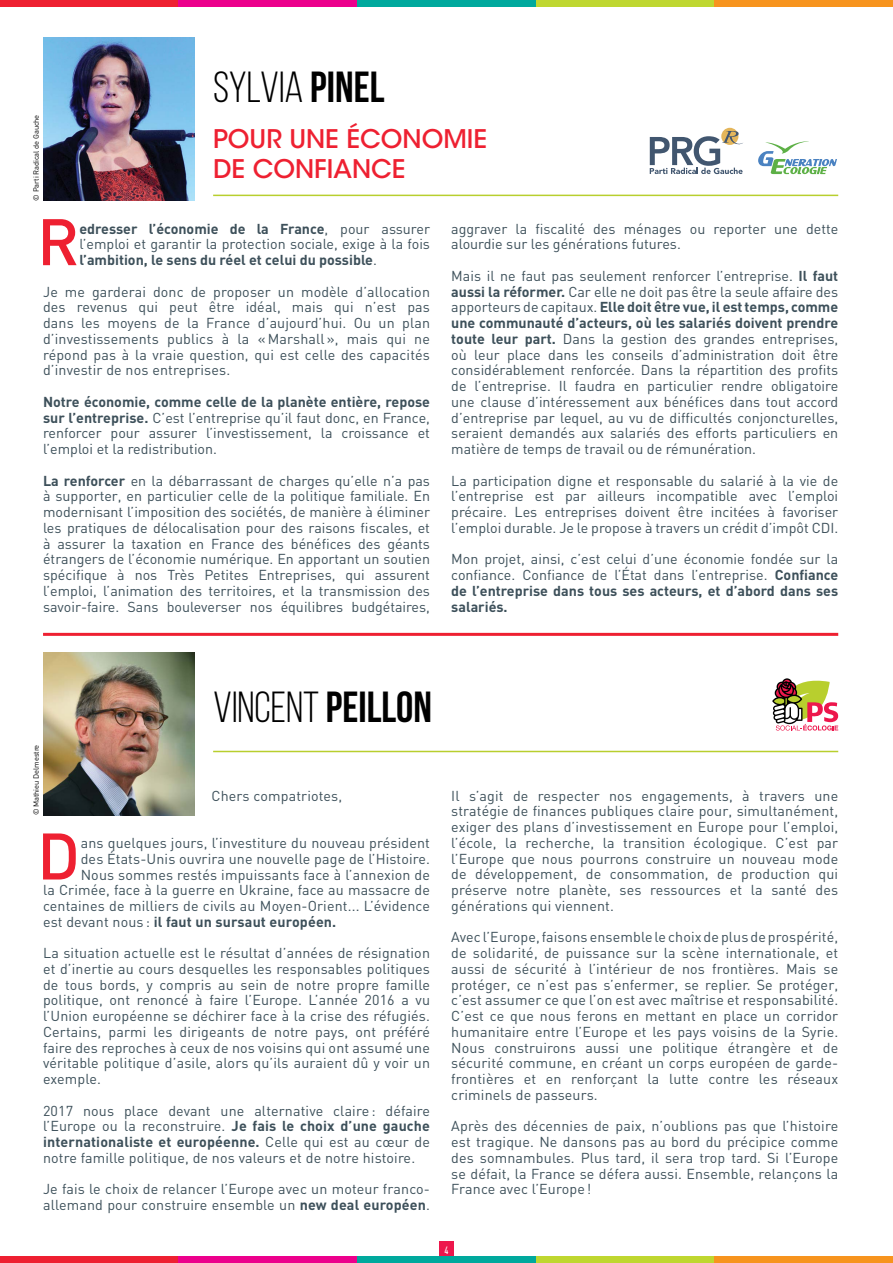
<style>
.page{position:relative;width:893px;height:1263px;background:#fff}
.page>*{position:absolute;margin:0;border:0;box-sizing:border-box;transform-origin:0 0}
.t1{font:500 64.65px "DIN";color:#ee2031}
.t2{font:43.5px "Bebas Neue";color:#000}
.t3{font:25.5px/30px "ITC Avant Garde MM 445 750";color:#ee2031}
.t4{font:14.25px/15.8px "DIN";letter-spacing:.01em;color:#3d505a;text-align:justify}
.t5{font:700 14.25px/15.8px "DIN";color:#3d505a;text-align:justify}
.t6{font:500 10.5px "DIN Cond";color:#fff}
.t7{font:7.5px "DIN";letter-spacing:-.01em;color:#000}
.s1{font-weight:700}
.s2{font-weight:400}
</style>
<div class="page">
<div style="left:439px;top:1242px;width:15px;height:21px;background:#ed174c"></div>
<img style="left:43px;top:38px;width:152px;height:163px">
<div style="left:721px;top:128px;width:17px;height:17px;background:#e4b65b;border-radius:50%"></div>
<svg style="left:650px;top:131px;width:93px;height:43px"></svg>
<svg style="left:758px;top:141px;width:79px;height:33px"></svg>
<div style="left:0;top:0;width:179px;height:6px;background:#ee2031"></div>
<div style="left:179px;top:0;width:178px;height:6px;background:#ec008c"></div>
<div style="left:357px;top:0;width:179px;height:6px;background:#00a99d"></div>
<div style="left:536px;top:0;width:178px;height:6px;background:#bfd730"></div>
<div style="left:714px;top:0;width:179px;height:6px;background:#f7941e"></div>
<div style="left:0;top:1256px;width:179px;height:7px;background:#ee2031"></div>
<div style="left:179px;top:1256px;width:178px;height:7px;background:#ec008c"></div>
<div style="left:536px;top:1256px;width:178px;height:7px;background:#bfd730"></div>
<div style="left:714px;top:1256px;width:179px;height:7px;background:#f7941e"></div>
<div style="left:357px;top:1256px;width:179px;height:7px;background:#00a99d"></div>
<hr style="left:43px;top:633px;width:795px;height:3px;background:#ee2031">
<hr style="left:213px;top:751px;width:625px;height:1px;background:#b8cf2e">
<svg style="left:772px;top:678px;width:66px;height:52px"></svg>
<img style="left:43px;top:652px;width:152px;height:163px">
<hr style="left:213px;top:195px;width:625px;height:1px;background:#b8cf2e">
<p class="t7" style="left:31px;top:201px;width:87px;rotate:-90deg">© Parti Radical de Gauche</p>
<h2 class="t2" style="left:213px;top:63px;width:173px">SYLVIA <span class="s1">PINEL</span></h2>
<h3 class="t3" style="left:213px;top:125px;width:34px">POUR</h3>
<h3 class="t3" style="left:213px;top:125px;width:276px;text-indent:76px">UNE ÉCONOMIE<br>DE CONFIANCE</h3>
<h1 class="t1" style="left:37px;top:200px;width:44px">R</h1>
<p class="t5" style="left:79px;top:220px;width:352px">edresser l’économie de la France<span class="s2">, pour assurer l’emploi et garantir la protection sociale, exige à la fois </span>l’ambition, le sens du réel et celui du possible<span class="s2">.</span></p>
<p class="t4" style="left:43px;top:283px;width:388px">Je me garderai donc de proposer un modèle d’allocation des revenus qui peut être idéal, mais qui n’est pas dans les moyens de la France d’aujourd’hui. Ou un plan d’investissements publics à la « Marshall », mais qui ne répond pas à la vraie question, qui est celle des capacités d’investir de nos entreprises.</p>
<p class="t4" style="left:43px;top:394px;width:388px"><span class="s1">Notre économie, comme celle de la planète entière, repose sur l’entreprise.</span> C’est l’entreprise qu’il faut donc, en France, renforcer pour assurer l’investissement, la croissance et l’emploi et la redistribution.</p>
<p class="t4" style="left:43px;top:472px;width:388px"><span class="s1">La renforcer</span> en la débarrassant de charges qu’elle n’a pas à supporter, en particulier celle de la politique familiale. En modernisant l’imposition des sociétés, de manière à éliminer les pratiques de délocalisation pour des raisons fiscales, et à assurer la taxation en France des bénéfices des géants étrangers de l’économie numérique. En apportant un soutien spécifique à nos Très Petites Entreprises, qui assurent l’emploi, l’animation des territoires, et la transmission des savoir-faire. Sans bouleverser nos équilibres budgétaires,</p>
<p class="t4" style="left:451px;top:220px;width:388px">aggraver la fiscalité des ménages ou reporter une dette alourdie sur les générations futures.</p>
<p class="t4" style="left:451px;top:268px;width:388px">Mais il ne faut pas seulement renforcer l’entreprise. <span class="s1">Il faut aussi la réformer.</span> Car elle ne doit pas être la seule affaire des apporteurs de capitaux. <span class="s1">Elle doit être vue, il est temps, comme une communauté d’acteurs, où les salariés doivent prendre toute leur part.</span> Dans la gestion des grandes entreprises, où leur place dans les conseils d’administration doit être considérablement renforcée. Dans la répartition des profits de l’entreprise. Il faudra en particulier rendre obligatoire une clause d’intéressement aux bénéfices dans tout accord d’entreprise par lequel, au vu de difficultés conjoncturelles, seraient demandés aux salariés des efforts particuliers en matière de temps de travail ou de rémunération.</p>
<p class="t4" style="left:451px;top:472px;width:388px">La participation digne et responsable du salarié à la vie de l’entreprise est par ailleurs incompatible avec l’emploi précaire. Les entreprises doivent être incitées à favoriser l’emploi durable. Je le propose à travers un crédit d’impôt CDI.</p>
<p class="t4" style="left:451px;top:551px;width:388px">Mon projet, ainsi, c’est celui d’une économie fondée sur la confiance. Confiance de l’État dans l’entreprise. <span class="s1">Confiance de l’entreprise dans tous ses acteurs, et d’abord dans ses salariés.</span></p>
<p class="t7" style="left:31px;top:815px;width:72px;rotate:-90deg">© Mathieu Delmestre</p>
<h2 class="t2" style="left:213px;top:683px;width:220px">VINCENT <span class="s1">PEILLON</span></h2>
<p class="t4" style="left:212px;top:787px;width:132px">Chers compatriotes,</p>
<h1 class="t1" style="left:37px;top:815px;width:45px">D</h1>
<p class="t4" style="left:81px;top:835px;width:351px">ans quelques jours, l’investiture du nouveau président</p>
<p class="t4" style="left:81px;top:850px;width:351px">des États-Unis ouvrira une nouvelle page de l’Histoire.</p>
<p class="t4" style="left:81px;top:866px;width:351px">Nous sommes restés impuissants face à l’annexion de</p>
<p class="t4" style="left:43px;top:882px;width:388px">la Crimée, face à la guerre en Ukraine, face au massacre de</p>
<p class="t4" style="left:43px;top:898px;width:388px">centaines de milliers de civils au Moyen-Orient... L’évidence</p>
<p class="t5" style="left:43px;top:913px;width:295px"><span class="s2">est devant nous :</span> il faut un sursaut européen.</p>
<p class="t4" style="left:43px;top:945px;width:388px">La situation actuelle est le résultat d’années de résignation et d’inertie au cours desquelles les responsables politiques de tous bords, y compris au sein de notre propre famille politique, ont renoncé à faire l’Europe. L’année 2016 a vu l’Union européenne se déchirer face à la crise des réfugiés.<br>Certains, parmi les dirigeants de notre pays, ont préféré faire des reproches à ceux de nos voisins qui ont assumé une véritable politique d’asile, alors qu’ils auraient dû y voir un exemple.</p>
<p class="t4" style="left:43px;top:1102px;width:388px">2017 nous place devant une alternative claire : défaire l’Europe ou la reconstruire. <span class="s1">Je fais le choix d’une gauche internationaliste et européenne.</span> Celle qui est au cœur de notre famille politique, de nos valeurs et de notre histoire.</p>
<p class="t4" style="left:43px;top:1181px;width:388px">Je fais le choix de relancer l’Europe avec un moteur franco&shy;allemand pour construire ensemble un <span class="s1">new deal européen</span>.</p>
<p class="t4" style="left:451px;top:787px;width:388px">Il s’agit de respecter nos engagements, à travers une stratégie de finances publiques claire pour, simultanément, exiger des plans d’investissement en Europe pour l’emploi, l’école, la recherche, la transition écologique. C’est par l’Europe que nous pourrons construire un nouveau mode de développement, de consommation, de production qui préserve notre planète, ses ressources et la santé des générations qui viennent.</p>
<p class="t4" style="left:451px;top:929px;width:388px">Avec l’Europe, faisons ensemble le choix de plus de prospérité, de solidarité, de puissance sur la scène internationale, et aussi de sécurité à l’intérieur de nos frontières. Mais se protéger, ce n’est pas s’enfermer, se replier. Se protéger, c’est assumer ce que l’on est avec maîtrise et responsabilité.<br>C’est ce que nous ferons en mettant en place un corridor humanitaire entre l’Europe et les pays voisins de la Syrie.<br>Nous construirons aussi une politique étrangère et de sécurité commune, en créant un corps européen de garde&shy;frontières et en renforçant la lutte contre les réseaux criminels de passeurs.</p>
<p class="t4" style="left:451px;top:1118px;width:388px">Après des décennies de paix, n’oublions pas que l’histoire est tragique. Ne dansons pas au bord du précipice comme des somnambules. Plus tard, il sera trop tard. Si l’Europe se défait, la France se défera aussi. Ensemble, relançons la France avec l’Europe !</p>
<p class="t6" style="left:444px;top:1244px;width:6px">4</p>
</div>
